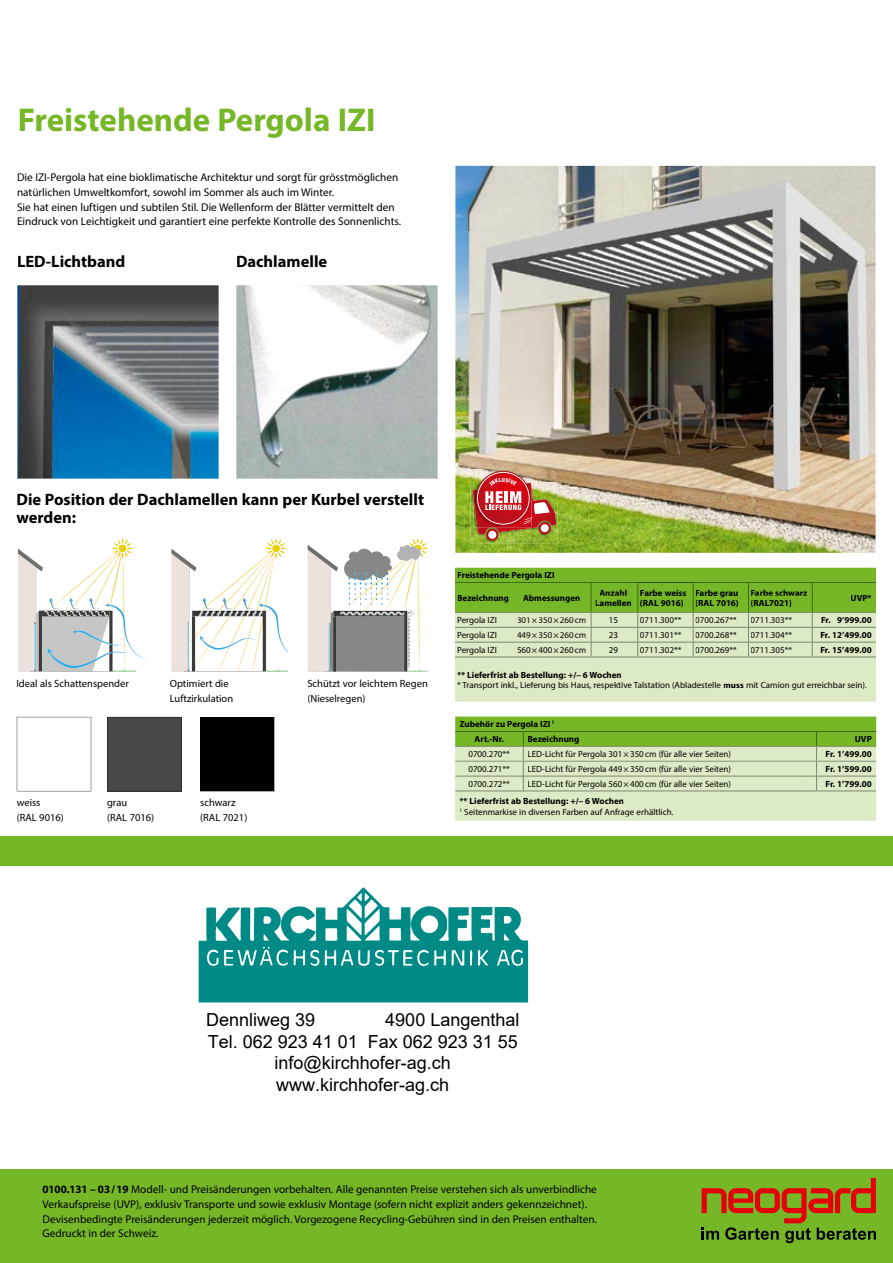
<style>
.page{position:relative;width:893px;height:1263px;background:#fff}
.page>*{position:absolute;margin:0;border:0;box-sizing:border-box;transform-origin:0 0}
.t1{font:700 33px "Myriad Pro";color:#75b726}
.t2{font:18px "Arial";color:#000}
.t3{font:700 16.5px/17.9px "Myriad Pro";color:#000}
.t4{font:11.25px/14.9px "Myriad Pro";color:#000}
.t5{font:10.5px/14.9px "Myriad Pro";color:#000}
.t6{font:9px/10.5px "Myriad Pro";color:#000}
.t7{font:700 9px/10.5px "Myriad Pro";color:#000}
.t8{font:800 condensed 5.7px "Helvetica Neue";color:#fff}
.s1{font-weight:700}
.s2{font-family:"Myriad Headline"}
</style>
<div class="page">
<div style="left:0;top:1169px;width:893px;height:94px;background:#75b726"></div>
<div style="left:0;top:836px;width:893px;height:29px;background:#75b726"></div>
<svg style="left:236px;top:285px;width:202px;height:193px"></svg>
<svg style="left:17px;top:285px;width:202px;height:193px;background:#466a82"></svg>
<img style="left:455px;top:166px;width:420px;height:387px">
<svg style="left:18px;top:537px;width:128px;height:135px"></svg>
<svg style="left:171px;top:538px;width:117px;height:134px"></svg>
<svg style="left:307px;top:537px;width:121px;height:135px"></svg>
<svg style="left:17px;top:717px;width:74px;height:74px"></svg>
<div style="left:107px;top:717px;width:75px;height:74px;background:#484847"></div>
<div style="left:200px;top:717px;width:75px;height:74px;background:#000"></div>
<svg style="left:455px;top:568px;width:421px;height:134px;background:#b6d58d"></svg>
<svg style="left:455px;top:716px;width:421px;height:105px;background:#bbd795"></svg>
<img style="left:470px;top:482px;width:2px;height:31px">
<img style="left:556px;top:482px;width:1px;height:31px">
<img style="left:470px;top:513px;width:87px;height:30px">
<svg style="left:486px;top:528px;width:13px;height:13px"></svg>
<div style="left:488px;top:531px;width:9px;height:8px;background:#fff;border-radius:50%"></div>
<img style="left:474px;top:469px;width:58px;height:2px">
<svg style="left:702px;top:1178px;width:174px;height:65px"></svg>
<img style="left:222px;top:587px;width:166px;height:23px">
<img style="left:198px;top:887px;width:331px;height:116px">
<img style="left:472px;top:471px;width:84px;height:63px">
<h1 class="t1" style="left:18px;top:98px;width:359px">Freistehende Pergola IZI</h1>
<p class="t4" style="left:17px;top:169px;width:386px">Die IZI-Pergola hat eine bioklimatische Architektur und sorgt für grösstmöglichen natürlichen Umweltkomfort, sowohl im Sommer als auch im Winter.<br>Sie hat einen luftigen und subtilen Stil. Die Wellenform der Blätter vermittelt den Eindruck von Leichtigkeit und garantiert eine perfekte Kontrolle des Sonnenlichts.</p>
<h3 class="t3" style="left:17px;top:252px;width:110px">LED-Lichtband</h3>
<h3 class="t3" style="left:236px;top:252px;width:93px">Dachlamelle</h3>
<h3 class="t3" style="left:16px;top:490px;width:409px">Die Position der Dachlamellen kann per Kurbel verstellt werden:</h3>
<p class="t5" style="left:16px;top:676px;width:114px">Ideal als Schattenspender</p>
<p class="t5" style="left:170px;top:676px;width:65px">Optimiert die<br>Luftzirkulation</p>
<p class="t5" style="left:307px;top:676px;width:122px">Schützt vor leichtem Regen (Nieselregen)</p>
<p class="t5" style="left:17px;top:795px;width:49px">weiss<br>(RAL 9016)</p>
<p class="t5" style="left:107px;top:795px;width:49px">grau<br>(RAL 7016)</p>
<p class="t5" style="left:200px;top:795px;width:49px">schwarz (RAL 7021)</p>
<p class="t8" style="left:502px;top:476px;width:5px">U</p>
<p class="t7" style="left:457px;top:570px;width:99px">Freistehende Pergola IZI</p>
<p class="t7" style="left:457px;top:592px;width:54px">Bezeichnung</p>
<p class="t7" style="left:523px;top:592px;width:59px">Abmessungen</p>
<p class="t7" style="left:595px;top:587px;width:38px;text-align:center">Anzahl<br>Lamellen</p>
<p class="t7" style="left:640px;top:587px;width:48px">Farbe weiss (RAL 9016)</p>
<p class="t7" style="left:695px;top:587px;width:45px">Farbe grau (RAL 7016)</p>
<p class="t7" style="left:750px;top:587px;width:58px">Farbe schwarz (RAL7021)</p>
<p class="t7" style="left:850px;top:592px;width:23px">UVP*</p>
<p class="t6" style="left:457px;top:615px;width:41px">Pergola IZI</p>
<p class="t6" style="left:517px;top:615px;width:71px">301 × 350 × 260 cm</p>
<p class="t6" style="left:609px;top:615px;width:11px">15</p>
<p class="t6" style="left:640px;top:615px;width:43px">0711.300**</p>
<p class="t6" style="left:695px;top:615px;width:43px">0700.267**</p>
<p class="t6" style="left:750px;top:615px;width:43px">0711.303**</p>
<p class="t7" style="left:821px;top:615px;width:52px">Fr. 9’999.00</p>
<p class="t6" style="left:457px;top:630px;width:41px">Pergola IZI</p>
<p class="t6" style="left:517px;top:630px;width:71px">449 × 350 × 260 cm</p>
<p class="t6" style="left:609px;top:630px;width:11px">23</p>
<p class="t6" style="left:640px;top:630px;width:43px">0711.301**</p>
<p class="t6" style="left:695px;top:630px;width:43px">0700.268**</p>
<p class="t6" style="left:750px;top:630px;width:43px">0711.304**</p>
<p class="t7" style="left:820px;top:629px;width:53px">Fr. 12’499.00</p>
<p class="t6" style="left:457px;top:644px;width:41px">Pergola IZI</p>
<p class="t6" style="left:517px;top:644px;width:71px">560 × 400 × 260 cm</p>
<p class="t6" style="left:609px;top:644px;width:11px">29</p>
<p class="t6" style="left:640px;top:644px;width:43px">0711.302**</p>
<p class="t6" style="left:695px;top:644px;width:43px">0700.269**</p>
<p class="t6" style="left:750px;top:644px;width:43px">0711.305**</p>
<p class="t7" style="left:820px;top:644px;width:53px">Fr. 15’499.00</p>
<p class="t6" style="left:457px;top:669px;width:411px"><span class="s1">** Lieferfrist ab Bestellung: +/– 6 Wochen<br></span>* Transport inkl., Lieferung bis Haus, respektive Talstation (Abladestelle <span class="s1">muss</span> mit Camion gut erreichbar sein).</p>
<p class="t7" style="left:475px;top:716px;width:81px;line-height:15px;text-indent:-15px">Zubehör zu Pergola IZI <sup>1<br></sup>Art.-Nr.</p>
<p class="t7" style="left:527px;top:734px;width:54px">Bezeichnung</p>
<p class="t7" style="left:855px;top:734px;width:19px">UVP</p>
<p class="t6" style="left:468px;top:749px;width:43px">0700.270**</p>
<p class="t6" style="left:527px;top:749px;width:205px">LED-Licht für Pergola 301 × 350 cm (für alle vier Seiten)</p>
<p class="t7" style="left:825px;top:748px;width:48px">Fr. 1’499.00</p>
<p class="t6" style="left:468px;top:764px;width:43px">0700.271**</p>
<p class="t6" style="left:527px;top:764px;width:205px">LED-Licht für Pergola 449 × 350 cm (für alle vier Seiten)</p>
<p class="t7" style="left:825px;top:763px;width:48px">Fr. 1’599.00</p>
<p class="t6" style="left:468px;top:778px;width:43px">0700.272**</p>
<p class="t6" style="left:527px;top:778px;width:205px">LED-Licht für Pergola 560 × 400 cm (für alle vier Seiten)</p>
<p class="t7" style="left:825px;top:778px;width:48px">Fr. 1’799.00</p>
<p class="t6" style="left:459px;top:796px;width:216px"><span class="s1">** Lieferfrist ab Bestellung: +/– 6 Wochen<br></span><sup>1</sup> Seitenmarkise in diversen Farben auf Anfrage erhältlich.</p>
<h2 class="t2" style="left:206px;top:1007px;width:111px">Dennliweg 39</h2>
<h2 class="t2" style="left:385px;top:1007px;width:136px">4900 Langenthal</h2>
<h2 class="t2" style="left:208px;top:1029px;width:312px">Tel. 062 923 41 01 Fax 062 923 31 55</h2>
<h2 class="t2" style="left:275px;top:1051px;width:178px">info@kirchhofer-ag.ch</h2>
<h2 class="t2" style="left:276px;top:1072px;width:175px">www.kirchhofer-ag.ch</h2>
<p class="t4" style="left:43px;top:1181px;width:556px"><span class="s2">0100.131 – 03 / 19</span> Modell- und Preisänderungen vorbehalten. Alle genannten Preise verstehen sich als unverbindliche Verkaufspreise (UVP), exklusiv Transporte und sowie exklusiv Montage (sofern nicht explizit anders gekennzeichnet).<br>Devisenbedingte Preisänderungen jederzeit möglich. Vorgezogene Recycling-Gebühren sind in den Preisen enthalten.<br>Gedruckt in der Schweiz.</p>
</div>
